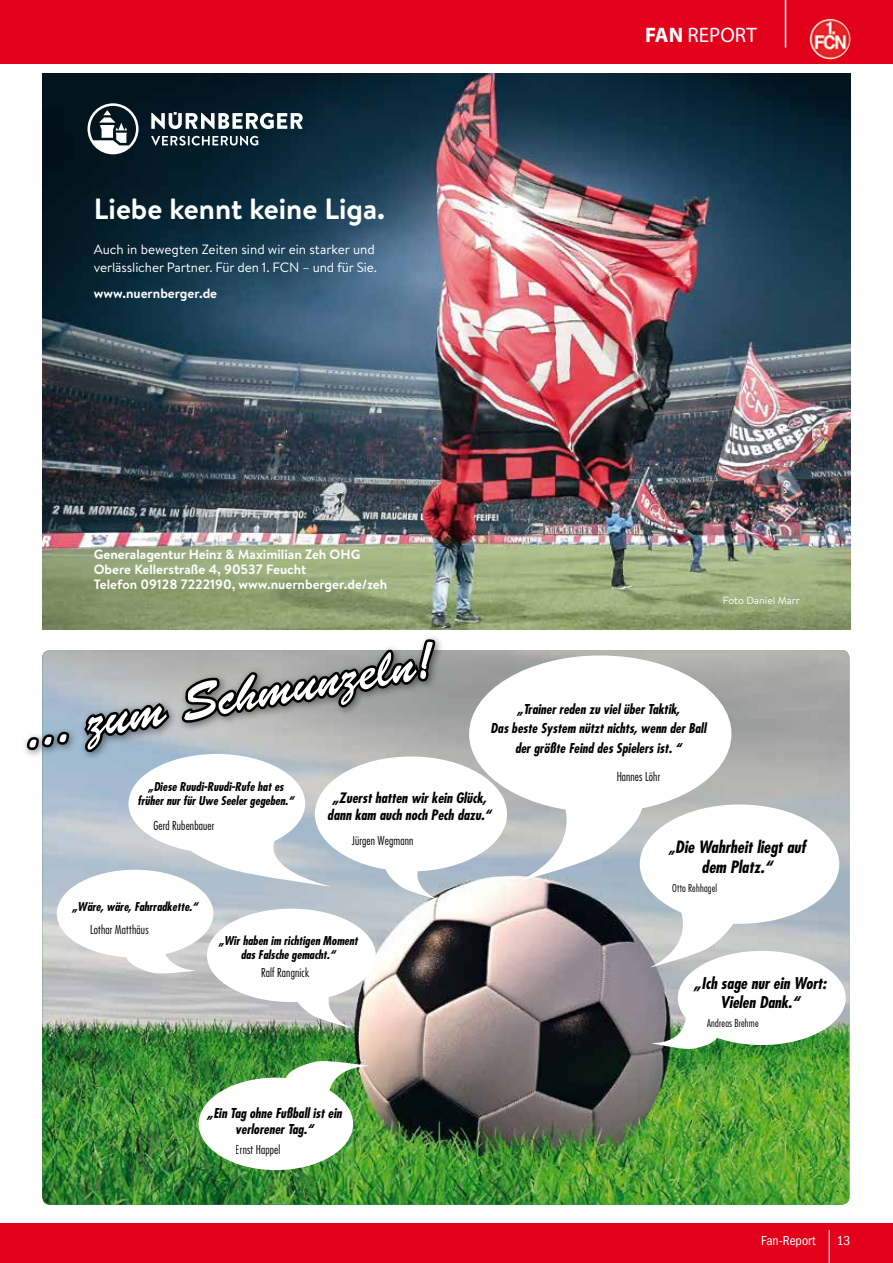
<style>
.page{position:relative;width:893px;height:1263px;background:#fff}
.page>*{position:absolute;margin:0;border:0;box-sizing:border-box;transform-origin:0 0}
.t1{font:50.85px "Brush Script Std";color:#fff}
.t2{font:700 29.25px "Brandon Text";color:#fff}
.t3{font:21px "Myriad Pro";color:#fff}
.t4{font:italic 700 condensed 16.5px/19.8px "Futura";color:#000;text-align:center}
.t5{font:italic 700 condensed 15.75px/18.9px "Futura";color:#000;text-align:center}
.t6{font:italic 700 condensed 13.95px/16.8px "Futura";color:#000;text-align:center}
.t7{font:700 13.5px/15px "Brandon Text";color:#fff}
.t8{font:13.5px/17.5px "Brandon Text";letter-spacing:-.01em;color:#fff}
.t9{font:condensed 13.5px "Franklin Gothic";color:#fff}
.t10{font:italic 700 condensed 13.35px/19.5px "Futura";color:#000;text-align:center}
.t11{font:300 condensed 12px "Futura";letter-spacing:.015em;color:#000}
.t12{font:italic 700 condensed 11.85px/14.2px "Futura";color:#000;text-align:center}
.t13{font:300 condensed 10.65px "Futura";letter-spacing:.02em;color:#000}
.t14{font:10.5px "Brandon Text";color:#fff}
.t15{font:300 condensed 10.5px "Futura";letter-spacing:.02em;color:#000}
.t16{font:300 condensed 8.1px "Futura";letter-spacing:.025em;color:#000}
.s1{font-weight:700}
.s2{font-size:13.95px}
</style>
<div class="page">
<div style="left:0;top:1223px;width:893px;height:40px;background:#e2001a"></div>
<div style="left:0;top:0;width:893px;height:64px;background:#e2001a"></div>
<hr style="left:829px;top:1230px;width:1px;height:33px;background:#fff">
<hr style="left:785px;top:0;width:1px;height:48px;background:#fff">
<img style="left:810px;top:19px;width:40px;height:40px;border-radius:20px">
<img style="left:43px;top:74px;width:807px;height:555px">
<svg style="left:151px;top:112px;width:152px;height:17px"></svg>
<svg style="left:151px;top:136px;width:107px;height:10px"></svg>
<svg style="left:88px;top:103px;width:51px;height:51px"></svg>
<img style="left:42px;top:650px;width:807px;height:555px">
<svg style="left:292px;top:989px;width:58px;height:39px"></svg>
<div style="left:207px;top:909px;width:169px;height:93px;background:#fff;border-radius:50%"></div>
<svg style="left:651px;top:1015px;width:71px;height:35px"></svg>
<div style="left:678px;top:951px;width:168px;height:94px;background:#fff;border-radius:50%"></div>
<div style="left:21px;top:634px;width:424px;height:128px;background:#000;opacity:.5"></div>
<svg style="left:25px;top:729px;width:47px;height:69px"></svg>
<svg style="left:81px;top:702px;width:91px;height:77px;background:#73818d"></svg>
<svg style="left:181px;top:609px;width:256px;height:148px;background:#959992"></svg>
<div style="left:315px;top:756px;width:192px;height:115px;background:#fff;border-radius:50%"></div>
<svg style="left:176px;top:824px;width:156px;height:63px"></svg>
<div style="left:128px;top:754px;width:177px;height:99px;background:#fff;border-radius:50%"></div>
<svg style="left:122px;top:941px;width:74px;height:34px"></svg>
<div style="left:57px;top:870px;width:156px;height:87px;background:#fff;border-radius:50%"></div>
<div style="left:640px;top:804px;width:199px;height:120px;background:#fff;border-radius:50%"></div>
<svg style="left:650px;top:899px;width:89px;height:69px"></svg>
<svg style="left:384px;top:869px;width:53px;height:30px"></svg>
<div style="left:199px;top:1078px;width:154px;height:92px;background:#fff;border-radius:50%"></div>
<img style="left:281px;top:1060px;width:88px;height:41px">
<div style="left:469px;top:655px;width:262px;height:157px;background:#fff;border-radius:50%"></div>
<svg style="left:520px;top:796px;width:124px;height:85px"></svg>
<h2 class="t2" style="left:94px;top:188px;width:293px">Liebe kennt keine Liga.</h2>
<p class="t8" style="left:94px;top:240px;width:285px">Auch in bewegten Zeiten sind wir ein starker und verlässlicher Partner. Für den 1. FCN – und für Sie.</p>
<p class="t7" style="left:94px;top:285px;width:125px">www.nuernberger.de</p>
<h3 class="t3" style="left:645px;top:22px;width:113px"><span class="s1">FAN</span> REPORT</h3>
<p class="t7" style="left:94px;top:546px;width:295px">Generalagentur Heinz &amp; Maximilian Zeh OHG<br>Obere Kellerstraße 4, 90537 Feucht<br>Telefon 09128 7222190, www.nuernberger.de/zeh</p>
<h1 class="t1" style="left:19px;top:704px;width:418px;rotate:-10deg">... zum Schmunzeln!</h1>
<p class="t14" style="left:723px;top:593px;width:79px">Foto Daniel Marr</p>
<p class="t10" style="left:491px;top:699px;width:217px">„Trainer reden zu viel über Taktik,<br>Das beste System nützt nichts, wenn der Ball der größte Feind des Spielers ist. “</p>
<p class="t16" style="left:614px;top:749px;width:37px">(Mario Basler)</p>
<p class="t12" style="left:138px;top:780px;width:158px">„Diese Ruudi-Ruudi-Rufe hat es früher nur für Uwe Seeler gegeben.“</p>
<p class="t11" style="left:153px;top:819px;width:62px">Gerd Rubenbauer</p>
<p class="t6" style="left:327px;top:790px;width:165px">„Zuerst hatten wir kein Glück, dann kam auch noch Pech dazu.“</p>
<p class="t11" style="left:352px;top:834px;width:63px">Jürgen Wegmann</p>
<p class="t12" style="left:72px;top:900px;width:128px">„Wäre, wäre, Fahrradkette.“</p>
<p class="t11" style="left:90px;top:922px;width:60px">Lothar Matthäus</p>
<p class="t12" style="left:218px;top:934px;width:141px">„Wir haben im richtigen Moment das Falsche gemacht.“</p>
<p class="t11" style="left:261px;top:965px;width:50px">Ralf Rangnick</p>
<p class="t10" style="left:207px;top:1105px;width:137px;line-height:15.9px">„Ein Tag ohne Fußball ist ein verlorener Tag.“</p>
<p class="t11" style="left:236px;top:1143px;width:46px">Ernst Happel</p>
<p class="t11" style="left:616px;top:770px;width:45px">Hannes Löhr</p>
<p class="t4" style="left:668px;top:837px;width:139px"><span class="s2">„</span>Die Wahrheit liegt auf dem Platz.“</p>
<p class="t15" style="left:672px;top:882px;width:47px">Otto Rehhagel</p>
<p class="t5" style="left:694px;top:974px;width:134px">„Ich sage nur ein Wort:<br>Vielen Dank.“</p>
<p class="t13" style="left:707px;top:1016px;width:53px">Andreas Brehme</p>
<p class="t9" style="left:761px;top:1233px;width:56px">Fan-Report</p>
<p class="t9" style="left:837px;top:1233px;width:15px">13</p>
</div>
